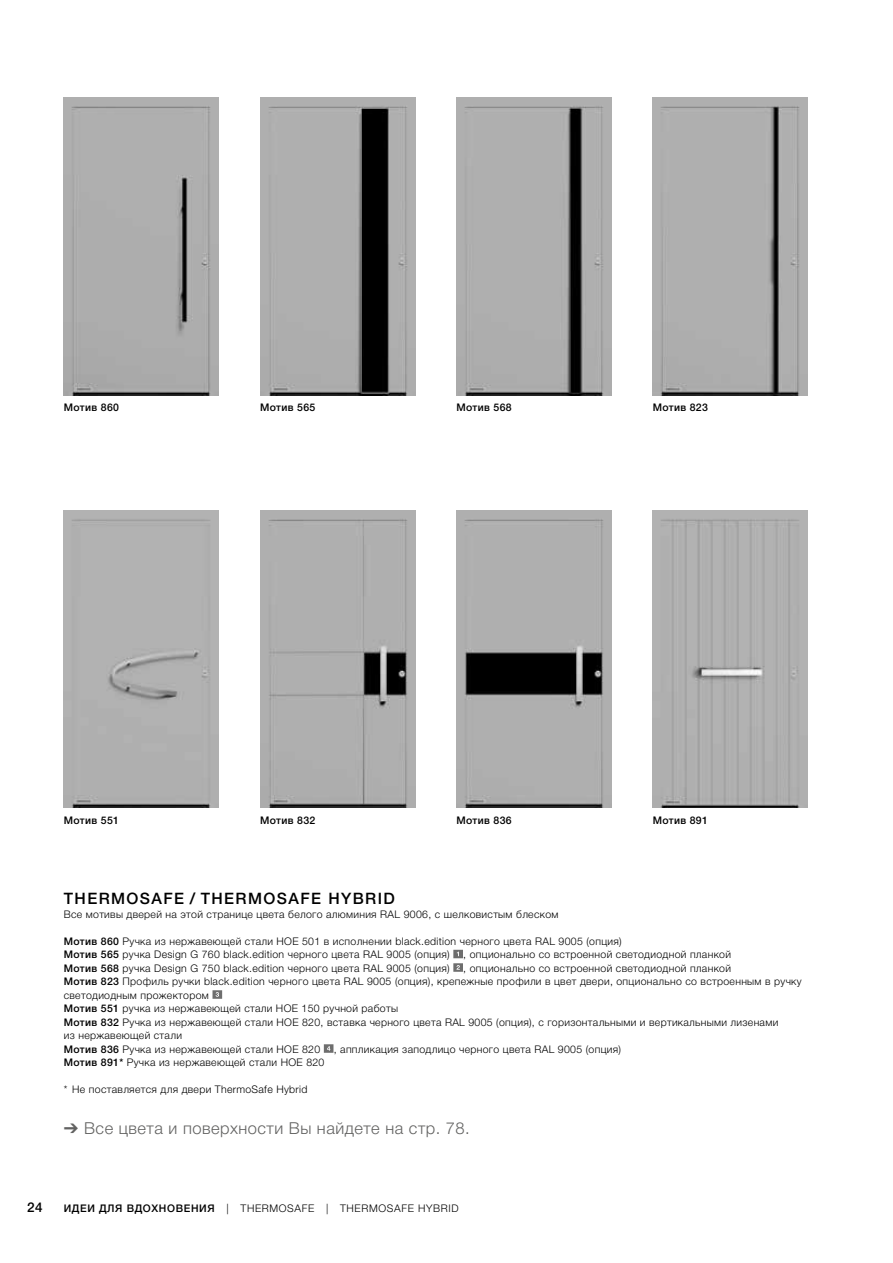
<style>
.page{position:relative;width:893px;height:1263px;background:#fff}
.page>*{position:absolute;margin:0;border:0;box-sizing:border-box;transform-origin:0 0}
.t1{font:300 16.5px "Hoermann Helvetica Neue";letter-spacing:.03em;color:#626261}
.t2{font:500 15.75px "Hoermann Helvetica Neue";letter-spacing:.09em;color:#000}
.t3{font:500 13.5px "Hoermann Helvetica Neue";color:#000}
.t4{font:300 10.5px/13.5px "Hoermann Helvetica Neue";letter-spacing:.03em;color:#000}
.t5{font:500 10.5px "Hoermann Helvetica Neue";letter-spacing:.03em;color:#000}
.t6{font:300 10.5px "Hoermann Helvetica Neue";letter-spacing:.06em;color:#000}
.s1{font-weight:500}
</style>
<div class="page">
<img style="left:64px;top:98px;width:155px;height:297px">
<img style="left:653px;top:98px;width:155px;height:297px">
<img style="left:653px;top:510px;width:155px;height:298px">
<img style="left:456px;top:98px;width:156px;height:297px">
<img style="left:456px;top:510px;width:156px;height:298px">
<img style="left:260px;top:98px;width:155px;height:297px">
<img style="left:260px;top:510px;width:155px;height:298px">
<div style="left:64px;top:510px;width:155px;height:298px;background:#b2b2b2"></div>
<svg style="left:453px;top:950px;width:10px;height:22px"></svg>
<svg style="left:212px;top:990px;width:10px;height:9px"></svg>
<svg style="left:324px;top:1044px;width:9px;height:9px"></svg>
<p class="t5" style="left:64px;top:400px;width:57px">Мотив 860</p>
<p class="t5" style="left:653px;top:400px;width:57px">Мотив 823</p>
<p class="t5" style="left:260px;top:400px;width:57px">Мотив 565</p>
<p class="t5" style="left:456px;top:400px;width:57px">Мотив 568</p>
<p class="t5" style="left:64px;top:813px;width:57px">Мотив 551</p>
<p class="t5" style="left:653px;top:813px;width:57px">Мотив 891</p>
<p class="t5" style="left:260px;top:813px;width:57px">Мотив 832</p>
<p class="t5" style="left:456px;top:813px;width:57px">Мотив 836</p>
<h2 class="t2" style="left:64px;top:888px;width:333px">THERMOSAFE / THERMOSAFE HYBRID</h2>
<p class="t4" style="left:64px;top:906px;width:496px">Все мотивы дверей на этой странице цвета белого алюминия RAL 9006, с шелковистым блеском</p>
<p class="t4" style="left:64px;top:933px;width:559px"><span class="s1">Мотив 860</span> Ручка из нержавеющей стали HOE 501 в исполнении black.edition черного цвета RAL 9005 (опция)<br><span class="s1">Мотив 565</span> ручка Design G 760 black.edition черного цвета RAL 9005 (опция)</p>
<p class="t4" style="left:463px;top:947px;width:269px">, опционально со встроенной светодиодной планкой</p>
<p class="t4" style="left:64px;top:960px;width:387px"><span class="s1">Мотив 568</span> ручка Design G 750 black.edition черного цвета RAL 9005 (опция)</p>
<p class="t4" style="left:64px;top:960px;width:739px;text-indent:399px">, опционально со встроенной светодиодной планкой<br><span class="s1">Мотив 823</span> Профиль ручки black.edition черного цвета RAL 9005 (опция), крепежные профили в цвет двери, опционально со встроенным в ручку светодиодным прожектором<br><span class="s1">Мотив 551</span> ручка из нержавеющей стали HOE 150 ручной работы<br><span class="s1">Мотив 832</span> Ручка из нержавеющей стали HOE 820, вставка черного цвета RAL 9005 (опция), с горизонтальными и вертикальными лизенами<br>из нержавеющей стали<br><span class="s1">Мотив 836</span> Ручка из нержавеющей стали HOE 820</p>
<p class="t4" style="left:334px;top:1041px;width:289px">, аппликация заподлицо черного цвета RAL 9005 (опция)</p>
<p class="t4" style="left:64px;top:1055px;width:262px"><span class="s1">Мотив 891*</span> Ручка из нержавеющей стали HOE 820</p>
<p class="t4" style="left:64px;top:1082px;width:245px">* Не поставляется для двери ThermoSafe Hybrid</p>
<h1 class="t1" style="left:64px;top:1116px;width:408px">➔ Все цвета и поверхности Вы найдете на стр. 78.</h1>
<p class="t3" style="left:27px;top:1198px;width:17px">24</p>
<p class="t6" style="left:64px;top:1201px;width:396px"><span class="s1">ИДЕИ ДЛЯ ВДОХНОВЕНИЯ</span> | THERMOSAFE | THERMOSAFE HYBRID</p>
</div>
